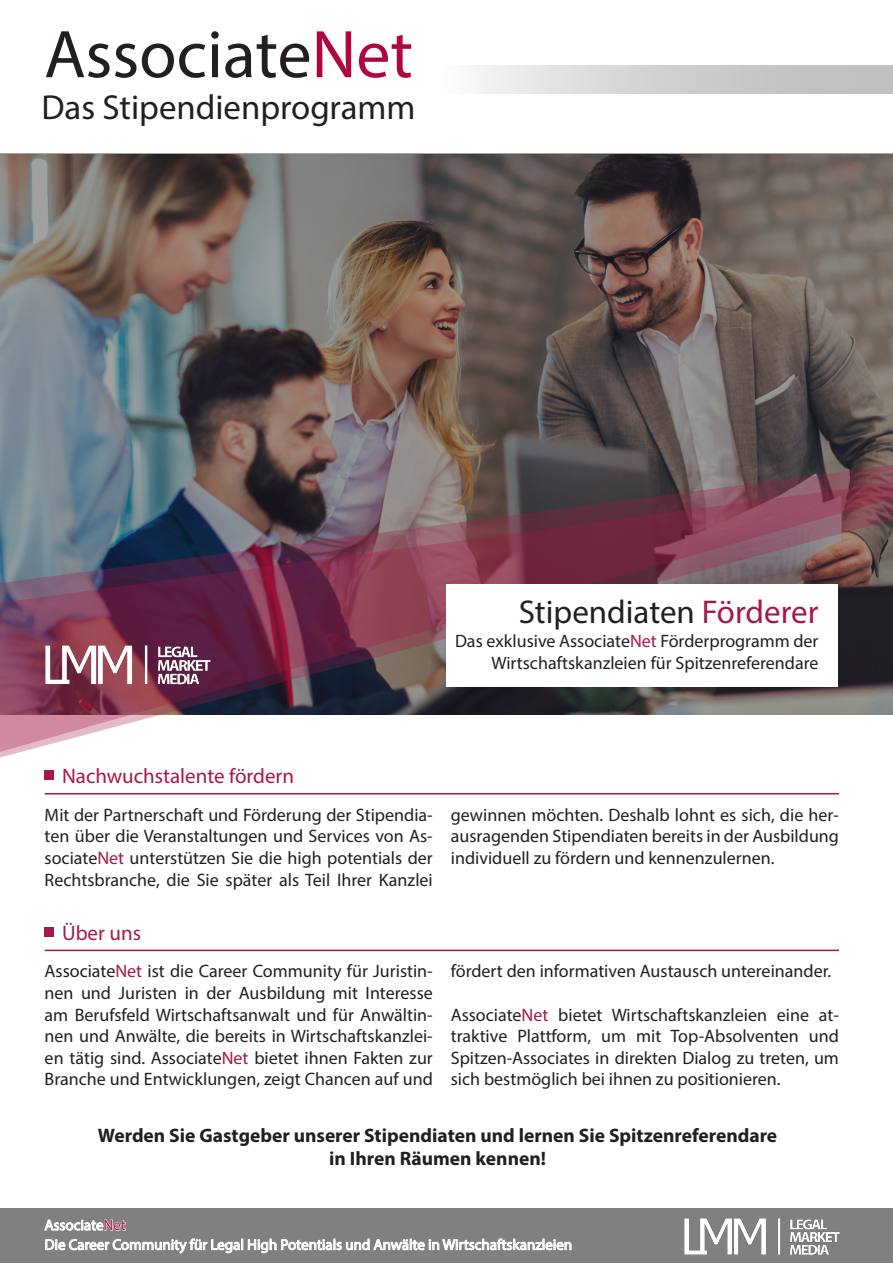
<style>
.page{position:relative;width:893px;height:1263px;background:#fff}
.page>*{position:absolute;margin:0;border:0;box-sizing:border-box;transform-origin:0 0}
.t1{font:67.95px "Myriad Pro";color:#231f20}
.t2{font:34.8px "Myriad Pro";color:#231f20}
.t3{font:33px "Myriad Pro";color:#231f20}
.t4{font:21px "Myriad Pro";color:#a61845}
.t5{font:700 19.5px "Myriad Pro";color:#231f20}
.t6{font:18px/21.6px "Myriad Pro";color:#231f20;text-align:justify}
.t7{font:15px "Myriad Pro";color:#fff}
.s1{color:#b00540}
.s2{color:#a61845}
</style>
<div class="page">
<hr style="left:45px;top:950px;width:794px;height:1px;background:#a61845">
<div style="left:438px;top:65px;width:455px;height:29px;background:linear-gradient(to right,#f5f5f5,#b6b6b6)"></div>
<div style="left:1px;top:1209px;width:892px;height:54px;background:#808080"></div>
<img style="left:671px;top:1208px;width:182px;height:47px">
<svg style="left:44px;top:1219px;width:82px;height:12px"></svg>
<svg style="left:45px;top:1238px;width:527px;height:16px"></svg>
<svg style="left:0;top:153px;width:893px;height:258px;background:#6c625e"></svg>
<div style="left:45px;top:927px;width:9px;height:10px;background:#a61845"></div>
<svg style="left:44px;top:770px;width:795px;height:25px"></svg>
<img style="left:0;top:411px;width:893px;height:347px">
<img style="left:32px;top:613px;width:193px;height:101px">
<div style="left:446px;top:584px;width:392px;height:102px;background:#fff"></div>
<p class="t1" style="left:44px;top:12px;width:370px">Associate<span class="s1">Net</span></p>
<p class="t2" style="left:41px;top:86px;width:376px">Das Stipendienprogramm</p>
<p class="t3" style="left:519px;top:592px;width:301px">Stipendiaten <span class="s2">Förderer</span></p>
<p class="t6" style="left:455px;top:630px;width:365px;text-align:right">Das exklusive Associate<span class="s2">Net</span> Förderprogramm der<br>Wirtschaftskanzleien für Spitzenreferendare</p>
<p class="t4" style="left:62px;top:763px;width:234px">Nachwuchstalente fördern</p>
<p class="t6" style="left:45px;top:804px;width:390px">Mit der Partnerschaft und Förderung der Stipendia&shy;ten über die Veranstaltungen und Services von As&shy;sociate<span class="s2">Net</span> unterstützen Sie die high potentials der Rechtsbranche, die Sie später als Teil Ihrer Kanzlei</p>
<p class="t6" style="left:451px;top:804px;width:390px">gewinnen möchten. Deshalb lohnt es sich, die her&shy;ausragenden Stipendiaten bereits in der Ausbildung individuell zu fördern und kennenzulernen.</p>
<p class="t4" style="left:62px;top:920px;width:80px">Über uns</p>
<p class="t6" style="left:45px;top:960px;width:390px">Associate<span class="s2">Net</span> ist die Career Community für Juristin&shy;nen und Juristen in der Ausbildung mit Interesse am Berufsfeld Wirtschaftsanwalt und für Anwältin&shy;nen und Anwälte, die bereits in Wirtschaftskanzlei&shy;en tätig sind. Associate<span class="s2">Net</span> bietet ihnen Fakten zur Branche und Entwicklungen, zeigt Chancen auf und</p>
<p class="t6" style="left:451px;top:960px;width:382px">fördert den informativen Austausch untereinander.</p>
<p class="t6" style="left:451px;top:1003px;width:390px">Associate<span class="s2">Net</span> bietet Wirtschaftskanzleien eine at&shy;traktive Plattform, um mit Top-Absolventen und Spitzen-Associates in direkten Dialog zu treten, um sich bestmöglich bei ihnen zu positionieren.</p>
<p class="t5" style="left:98px;top:1123px;width:681px">Werden Sie Gastgeber unserer Stipendiaten und lernen Sie Spitzenreferendare</p>
<p class="t5" style="left:329px;top:1146px;width:218px">in Ihren Räumen kennen!</p>
<p class="t7" style="left:45px;top:1216px;width:83px">Associate<span class="s2">Net</span></p>
<p class="t7" style="left:45px;top:1235px;width:529px">Die Career Community für Legal High Potentials und Anwälte in Wirtschaftskanzleien</p>
</div>
